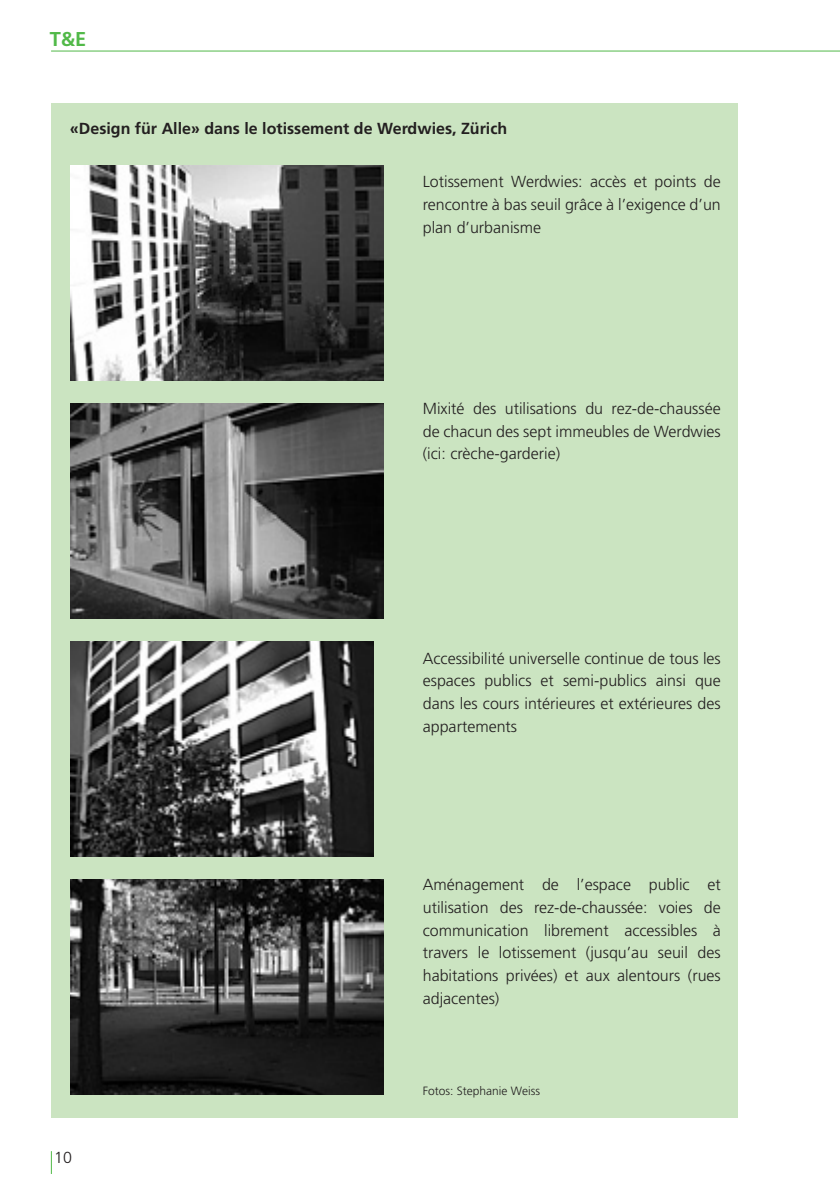
<style>
.page{position:relative;width:840px;height:1191px;background:#fff}
.page>*{position:absolute;margin:0;border:0;box-sizing:border-box;transform-origin:0 0}
.t1{font:700 20px "Frutiger LT Std";color:#51b948}
.Fliesstext{font:300 16px/22.6px "Frutiger LT Std";color:#231f20;text-align:justify}
.Tabelle_Titel_schwar{font:700 16px "Frutiger LT Std";color:#231f20}
.Fliesstext-2{font:300 12px "Frutiger LT Std";color:#231f20}
</style>
<div class="page">
<hr style="left:51px;top:51px;width:788px;height:1px;background:#51b948">
<svg style="left:51px;top:1151px;width:1px;height:23px"></svg>
<div style="left:51px;top:103px;width:686px;height:1014px;background:#cbe4c1"></div>
<img style="left:71px;top:165px;width:312px;height:215px">
<img style="left:71px;top:641px;width:303px;height:215px">
<img style="left:71px;top:403px;width:312px;height:215px">
<img style="left:71px;top:879px;width:312px;height:215px">
<p class="t1" style="left:50px;top:27px;width:38px">T&amp;E</p>
<p class="Tabelle_Titel_schwar" style="left:70px;top:119px;width:438px">«Design für Alle» dans le lotissement de Werdwies, Zürich</p>
<p class="Fliesstext" style="left:422px;top:170px;width:299px">Lotissement Werdwies: accès et points de rencontre à bas seuil grâce à l’exigence d’un plan d’urbanisme</p>
<p class="Fliesstext" style="left:422px;top:397px;width:299px">Mixité des utilisations du rez-de-chaussée de chacun des sept immeubles de Werdwies (ici: crèche-garderie)</p>
<p class="Fliesstext" style="left:422px;top:647px;width:299px">Accessibilité universelle continue de tous les espaces publics et semi-publics ainsi que dans les cours intérieures et extérieures des appartements</p>
<p class="Fliesstext" style="left:422px;top:873px;width:299px">Aménagement de l’espace public et utilisation des rez-de-chaussée: voies de communication librement accessibles à travers le lotissement (jusqu’au seuil des habitations privées) et aux alentours (rues adjacentes)</p>
<p class="Fliesstext" style="left:54px;top:1146px;width:19px">10</p>
<p class="Fliesstext-2" style="left:422px;top:1083px;width:119px">Fotos: Stephanie Weiss</p>
</div>
